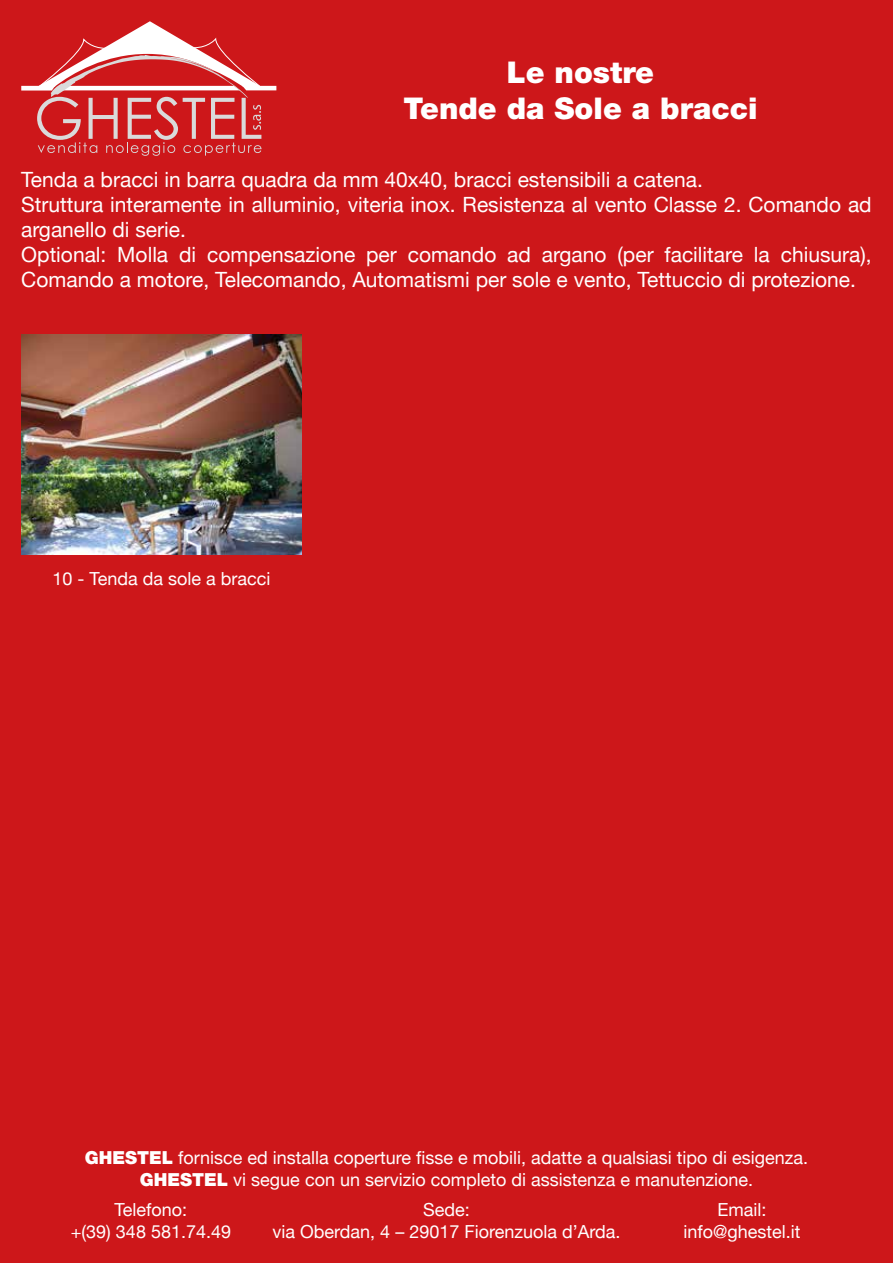
<style>
.page{position:relative;width:893px;height:1263px;background:#cd171a}
.page>*{position:absolute;margin:0;border:0;box-sizing:border-box;transform-origin:0 0}
.t1{font:900 30px/36px "Helvetica Neue";color:#fff;text-align:center}
.t2{font:21px/25.2px "Helvetica Neue";color:#fff}
.t3{font:18px/21.6px "Helvetica Neue";color:#fff;text-align:center}
.s1{font-weight:900}
</style>
<div class="page">
<svg style="left:21px;top:21px;width:255px;height:135px"></svg>
<img style="left:21px;top:334px;width:281px;height:221px">
<h1 class="t1" style="left:403px;top:54px;width:356px">Le nostre<br>Tende da Sole a bracci</h1>
<p class="t2" style="left:21px;top:168px;width:852px">Tenda a bracci in barra quadra da mm 40x40, bracci estensibili a catena.<br>Struttura interamente in alluminio, viteria inox. Resistenza al vento Classe 2. Comando ad arganello di serie.<br>Optional: Molla di compensazione per comando ad argano (per facilitare la chiusura), Comando a motore, Telecomando, Automatismi per sole e vento, Tettuccio di protezione.</p>
<p class="t3" style="left:53px;top:569px;width:220px">10 - Tenda da sole a bracci</p>
<p class="t3" style="left:85px;top:1148px;width:725px"><span class="s1">GHESTEL</span> fornisce ed installa coperture fisse e mobili, adatte a qualsiasi tipo di esigenza.<br><span class="s1">GHESTEL</span> vi segue con un servizio completo di assistenza e manutenzione.</p>
<p class="t3" style="left:273px;top:1200px;width:349px">Sede:<br>via Oberdan, 4 – 29017 Fiorenzuola d’Arda.</p>
<p class="t3" style="left:71px;top:1200px;width:162px">Telefono:<br>+(39) 348 581.74.49</p>
<p class="t3" style="left:683px;top:1200px;width:119px">Email: info@ghestel.it</p>
</div>
